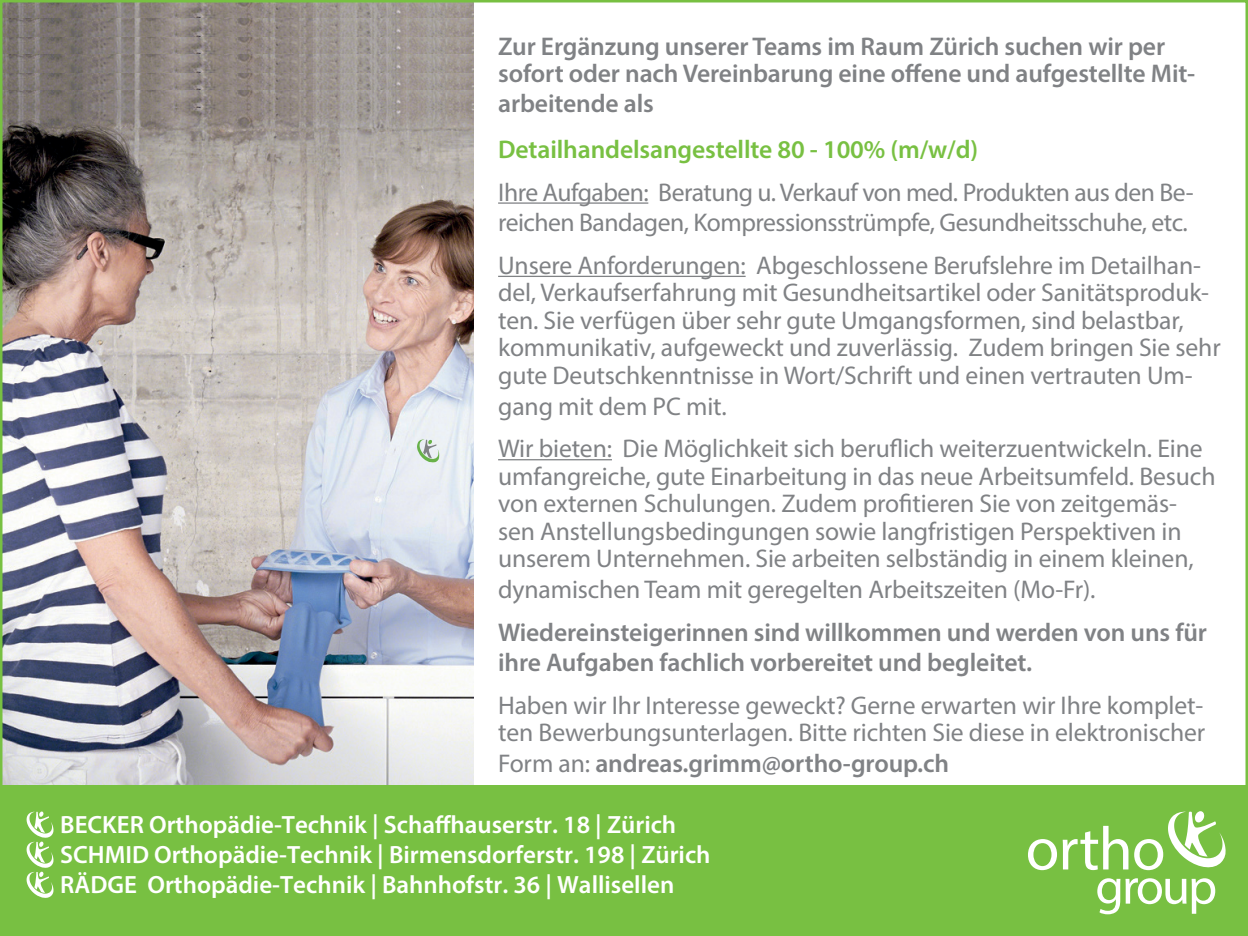
<style>
.page{position:relative;width:1248px;height:936px;background:#fff}
.page>*{position:absolute;margin:0;border:0;box-sizing:border-box;transform-origin:0 0}
.t1{font:300 61.5px "Frutiger LT Std";letter-spacing:-.015em;color:#fff}
.t2{font:300 51.25px "Frutiger LT Std";letter-spacing:-.04em;color:#fff}
.t3{font:25.5px/27.5px "Myriad Pro";letter-spacing:-.005em;color:#808285}
.t4{font:600 25.5px/27.5px "Myriad Pro";letter-spacing:-.005em;color:#808285}
.t5{font:600 25.5px "Myriad Pro";letter-spacing:-.005em;color:#78c042}
.t6{font:600 25px/30px "Myriad Pro";color:#fff}
.s1{font-weight:400}
</style>
<div class="page">
<img style="left:3px;top:37px;width:470px;height:748px">
<hr style="left:498px;top:202px;width:150px;height:2px;background:#808285">
<hr style="left:498px;top:276px;width:247px;height:1px;background:#808285">
<hr style="left:498px;top:459px;width:114px;height:1px;background:#808285">
<img style="left:3px;top:3px;width:470px;height:34px">
<svg style="left:417px;top:439px;width:22px;height:24px"></svg>
<div style="left:0;top:785px;width:1247px;height:150px;background:#78c042"></div>
<svg style="left:27px;top:811px;width:26px;height:86px"></svg>
<svg style="left:1168px;top:811px;width:57px;height:56px"></svg>
<p class="t4" style="left:498px;top:32px;width:698px">Zur Ergänzung unserer Teams im Raum Zürich suchen wir per sofort oder nach Vereinbarung eine offene und aufgestellte Mit-</p>
<p class="t4" style="left:498px;top:89px;width:157px">arbeitende als</p>
<p class="t5" style="left:498px;top:133px;width:481px">Detailhandelsangestellte 80 - 100% (m/w/d)</p>
<p class="t3" style="left:498px;top:176px;width:697px;line-height:30.8px">Ihre Aufgaben: Beratung u. Verkauf von med. Produkten aus den Be&shy;reichen Bandagen, Kompressionsstrümpfe, Gesundheitsschuhe, etc.</p>
<p class="t3" style="left:498px;top:251px;width:724px">Unsere Anforderungen: Abgeschlossene Berufslehre im Detailhan&shy;del, Verkaufserfahrung mit Gesundheitsartikel oder Sanitätsproduk&shy;ten. Sie verfügen über sehr gute Umgangsformen, sind belastbar, kommunikativ, aufgeweckt und zuverlässig. Zudem bringen Sie sehr gute Deutschkenntnisse in Wort/Schrift und einen vertrauten Um-</p>
<p class="t3" style="left:498px;top:384px;width:706px;line-height:42.5px">gang mit dem PC mit.<br>Wir bieten: Die Möglichkeit sich beruflich weiterzuentwickeln. Eine</p>
<p class="t3" style="left:498px;top:462px;width:719px">umfangreiche, gute Einarbeitung in das neue Arbeitsumfeld. Besuch von externen Schulungen. Zudem profitieren Sie von zeitgemäs&shy;sen Anstellungsbedingungen sowie langfristigen Perspektiven in unserem Unternehmen. Sie arbeiten selbständig in einem kleinen,</p>
<p class="t3" style="left:498px;top:575px;width:599px">dynamischen Team mit geregelten Arbeitszeiten (Mo-Fr).</p>
<p class="t4" style="left:498px;top:616px;width:710px;line-height:30.8px">Wiedereinsteigerinnen sind willkommen und werden von uns für ihre Aufgaben fachlich vorbereitet und begleitet.</p>
<p class="t3" style="left:498px;top:691px;width:708px">Haben wir Ihr Interesse geweckt? Gerne erwarten wir Ihre komplet&shy;ten Bewerbungsunterlagen. Bitte richten Sie diese in elektronischer</p>
<p class="t4" style="left:498px;top:749px;width:452px"><span class="s1">Form an:</span> andreas.grimm@ortho-group.ch</p>
<p class="t6" style="left:60px;top:809px;width:651px">BECKER Orthopädie-Technik | Schaffhauserstr. 18 | Zürich<br>SCHMID Orthopädie-Technik | Birmensdorferstr. 198 | Zürich<br>RÄDGE Orthopädie-Technik | Bahnhofstr. 36 | Wallisellen</p>
<h1 class="t1" style="left:1025px;top:810px;width:141px">ortho</h1>
<h2 class="t2" style="left:1095px;top:854px;width:123px">group</h2>
</div>
